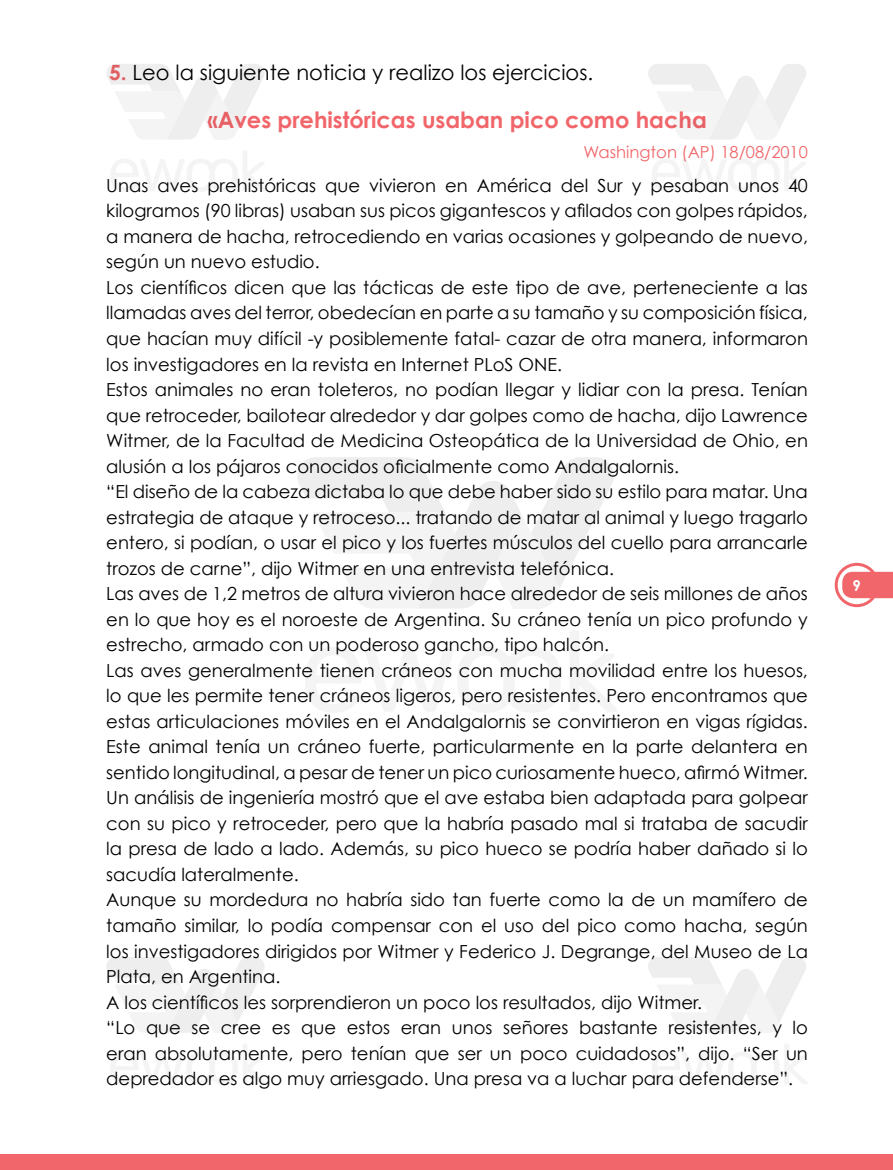
<style>
.page{position:relative;width:893px;height:1170px;background:#fff}
.page>*{position:absolute;margin:0;border:0;box-sizing:border-box;transform-origin:0 0}
.t1{font:700 22.5px "LPT Century Gothic";color:#f1666a}
.t2{font:21px "LPT Century Gothic";color:#000}
.t3{font:18px/25.5px "LPT Century Gothic";color:#000}
.t4{font:16.5px "LPT Century Gothic";color:#f1666a}
.t5{font:700 15px "LPT Century Gothic";color:#fff}
.s1{font-weight:700;color:#f1666a}
</style>
<div class="page">
<svg style="left:831px;top:559px;width:52px;height:52px"></svg>
<svg style="left:842px;top:571px;width:51px;height:27px"></svg>
<div style="left:835px;top:562px;width:44px;height:45px;border:3px solid #f1666a;border-radius:50%"></div>
<div style="left:0;top:1153px;width:893px;height:16px;background:#f1666a"></div>
<svg style="left:305px;top:647px;width:255px;height:65px"></svg>
<svg style="left:570px;top:631px;width:47px;height:80px"></svg>
<svg style="left:297px;top:457px;width:317px;height:151px"></svg>
<svg style="left:111px;top:151px;width:155px;height:40px"></svg>
<svg style="left:106px;top:64px;width:159px;height:76px"></svg>
<svg style="left:111px;top:1044px;width:155px;height:40px"></svg>
<svg style="left:106px;top:957px;width:159px;height:75px"></svg>
<svg style="left:652px;top:151px;width:155px;height:40px"></svg>
<svg style="left:648px;top:64px;width:158px;height:76px"></svg>
<svg style="left:652px;top:1044px;width:155px;height:40px"></svg>
<svg style="left:648px;top:957px;width:158px;height:75px"></svg>
<p class="t2" style="left:109px;top:59px;width:486px"><span class="s1">5.</span> Leo la siguiente noticia y realizo los ejercicios.</p>
<p class="t1" style="left:207px;top:106px;width:501px">«Aves prehistóricas usaban pico como hacha</p>
<p class="t4" style="left:583px;top:142px;width:226px">Washington (AP) 18/08/2010</p>
<p class="t3" style="left:106px;top:172px;width:703px">Unas aves prehistóricas que vivieron en América del Sur y pesaban unos 40 kilogramos (90 libras) usaban sus picos gigantescos y afilados con golpes rápidos, a manera de hacha, retrocediendo en varias ocasiones y golpeando de nuevo, según un nuevo estudio.<br>Los científicos dicen que las tácticas de este tipo de ave, perteneciente a las llamadas aves del terror, obedecían en parte a su tamaño y su composición física, que hacían muy difícil -y posiblemente fatal- cazar de otra manera, informaron los investigadores en la revista en Internet PLoS ONE.<br>Estos animales no eran toleteros, no podían llegar y lidiar con la presa. Tenían que retroceder, bailotear alrededor y dar golpes como de hacha, dijo Lawrence Witmer, de la Facultad de Medicina Osteopática de la Universidad de Ohio, en alusión a los pájaros conocidos oficialmente como Andalgalornis.<br>“El diseño de la cabeza dictaba lo que debe haber sido su estilo para matar. Una estrategia de ataque y retroceso... tratando de matar al animal y luego tragarlo entero, si podían, o usar el pico y los fuertes músculos del cuello para arrancarle trozos de carne”, dijo Witmer en una entrevista telefónica.<br>Las aves de 1,2 metros de altura vivieron hace alrededor de seis millones de años en lo que hoy es el noroeste de Argentina. Su cráneo tenía un pico profundo y estrecho, armado con un poderoso gancho, tipo halcón.<br>Las aves generalmente tienen cráneos con mucha movilidad entre los huesos, lo que les permite tener cráneos ligeros, pero resistentes. Pero encontramos que estas articulaciones móviles en el Andalgalornis se convirtieron en vigas rígidas.<br>Este animal tenía un cráneo fuerte, particularmente en la parte delantera en sentido longitudinal, a pesar de tener un pico curiosamente hueco, afirmó Witmer.<br>Un análisis de ingeniería mostró que el ave estaba bien adaptada para golpear con su pico y retroceder, pero que la habría pasado mal si trataba de sacudir la presa de lado a lado. Además, su pico hueco se podría haber dañado si lo sacudía lateralmente.<br>Aunque su mordedura no habría sido tan fuerte como la de un mamífero de tamaño similar, lo podía compensar con el uso del pico como hacha, según los investigadores dirigidos por Witmer y Federico J. Degrange, del Museo de La Plata, en Argentina.<br>A los científicos les sorprendieron un poco los resultados, dijo Witmer.<br>“Lo que se cree es que estos eran unos señores bastante resistentes, y lo eran absolutamente, pero tenían que ser un poco cuidadosos”, dijo. “Ser un depredador es algo muy arriesgado. Una presa va a luchar para defenderse”.</p>
<p class="t5" style="left:853px;top:575px;width:10px">9</p>
</div>
